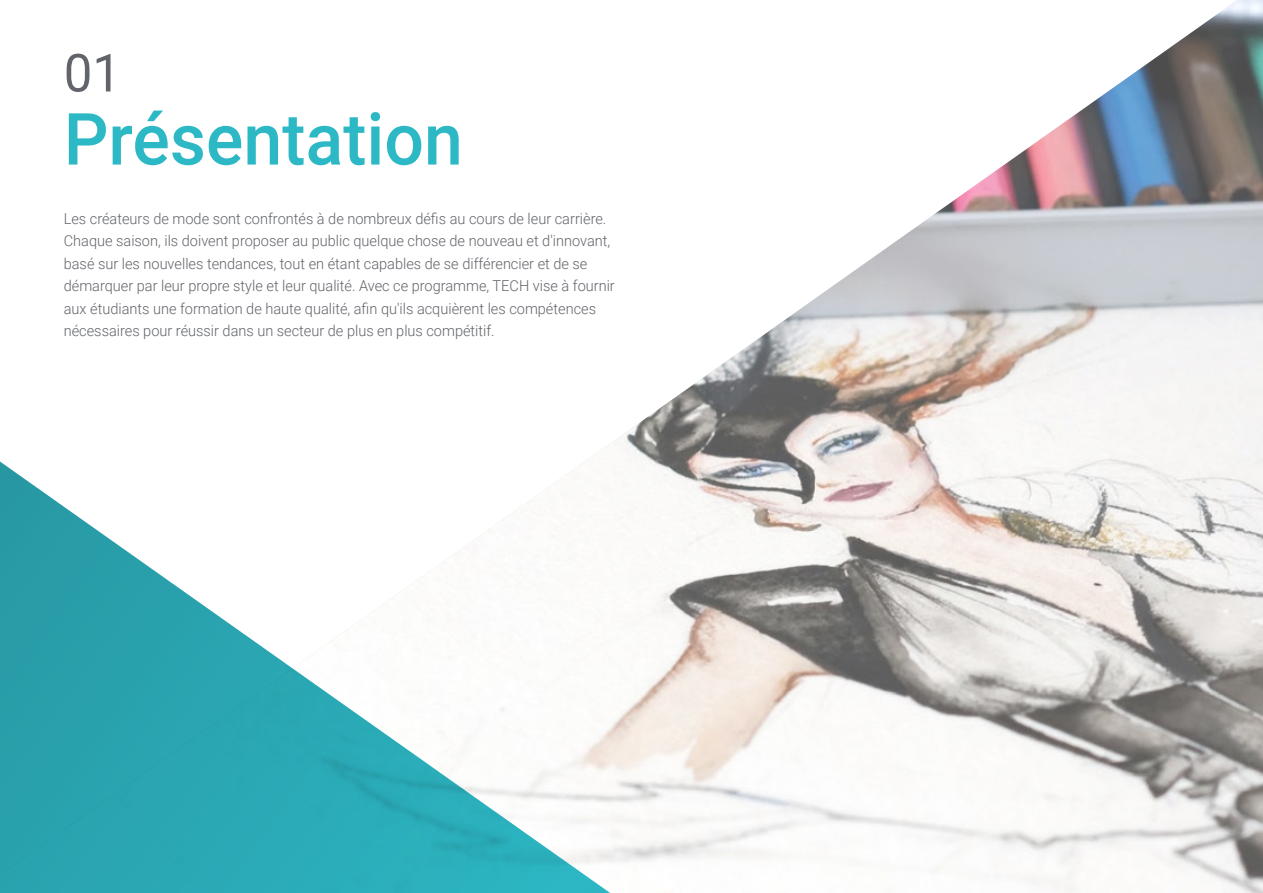
<style>
.page{position:relative;width:1263px;height:893px;background:#fff}
.page>*{position:absolute;margin:0;border:0;box-sizing:border-box;transform-origin:0 0}
.t1{font:500 72px "Roboto";color:#2db8c5}
.t2{font:52.5px "Roboto";color:#61646a}
.t3{font:300 15px/22.5px "Roboto";color:#61646a}
</style>
<div class="page">
<img style="left:607px;top:0;width:656px;height:893px">
<svg style="left:0;top:446px;width:640px;height:447px"></svg>
<h2 class="t2" style="left:64px;top:36px;width:59px">01</h2>
<h1 class="t1" style="left:64px;top:89px;width:401px">Présentation</h1>
<p class="t3" style="left:64px;top:207px;width:552px">Les créateurs de mode sont confrontés à de nombreux défis au cours de leur carrière.<br>Chaque saison, ils doivent proposer au public quelque chose de nouveau et d'innovant, basé sur les nouvelles tendances, tout en étant capables de se différencier et de se démarquer par leur propre style et leur qualité. Avec ce programme, TECH vise à fournir aux étudiants une formation de haute qualité, afin qu'ils acquièrent les compétences nécessaires pour réussir dans un secteur de plus en plus compétitif.</p>
</div>
